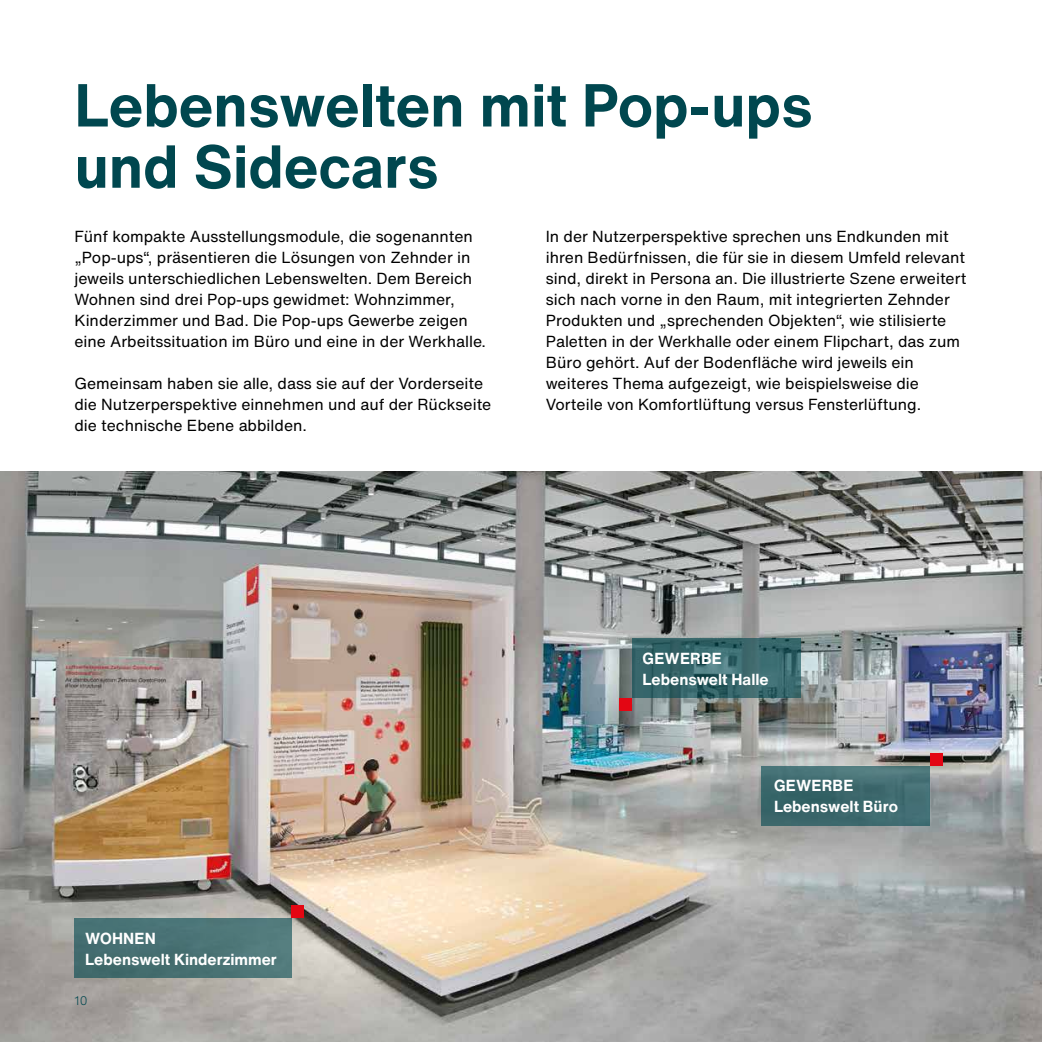
<style>
.page{position:relative;width:1042px;height:1042px;background:#fff}
.page>*{position:absolute;margin:0;border:0;box-sizing:border-box;transform-origin:0 0}
.t1{font:700 59.5px/61.2px "Helvetica Now Text";color:#00474f}
.t2{font:15.75px/21px "Helvetica Now Text";color:#000}
.t3{font:700 15.75px/21px "Helvetica Now Text";color:#fff}
.t4{font:300 12.25px "Helvetica Now Text";color:#00474f}
</style>
<div class="page">
<img style="left:0;top:471px;width:1042px;height:571px">
<svg style="left:632px;top:638px;width:169px;height:59px;background:#36666a"></svg>
<div style="left:619px;top:697px;width:13px;height:13px;background:#e30613"></div>
<svg style="left:761px;top:766px;width:169px;height:60px;background:#3f6b6f"></svg>
<div style="left:930px;top:753px;width:13px;height:13px;background:#e30613"></div>
<div style="left:74px;top:918px;width:217px;height:60px;background:#497375"></div>
<div style="left:291px;top:905px;width:13px;height:13px;background:#e30613"></div>
<h1 class="t1" style="left:74px;top:75px;width:740px">Lebenswelten mit Pop-ups und Sidecars</h1>
<p class="t2" style="left:74px;top:226px;width:413px">Fünf kompakte Ausstellungsmodule, die sogenannten „Pop-ups“, präsentieren die Lösungen von Zehnder in jeweils unterschiedlichen Lebenswelten. Dem Bereich Wohnen sind drei Pop-ups gewidmet: Wohnzimmer, Kinderzimmer und Bad. Die Pop-ups Gewerbe zeigen eine Arbeitssituation im Büro und eine in der Werkhalle.</p>
<p class="t2" style="left:74px;top:373px;width:418px">Gemeinsam haben sie alle, dass sie auf der Vorderseite die Nutzerperspektive einnehmen und auf der Rückseite die technische Ebene abbilden.</p>
<p class="t2" style="left:546px;top:226px;width:422px">In der Nutzerperspektive sprechen uns Endkunden mit ihren Bedürfnissen, die für sie in diesem Umfeld relevant sind, direkt in Persona an. Die illustrierte Szene erweitert sich nach vorne in den Raum, mit integrierten Zehnder Produkten und „sprechenden Objekten“, wie stilisierte Paletten in der Werkhalle oder einem Flipchart, das zum Büro gehört. Auf der Bodenfläche wird jeweils ein weiteres Thema aufgezeigt, wie beispielsweise die Vorteile von Komfortlüftung versus Fensterlüftung.</p>
<p class="t3" style="left:85px;top:927px;width:193px">WOHNEN<br>Lebenswelt Kinderzimmer</p>
<p class="t4" style="left:74px;top:992px;width:15px">10</p>
<p class="t3" style="left:642px;top:648px;width:128px">GEWERBE<br>Lebenswelt Halle</p>
<p class="t3" style="left:774px;top:775px;width:125px">GEWERBE<br>Lebenswelt Büro</p>
</div>
